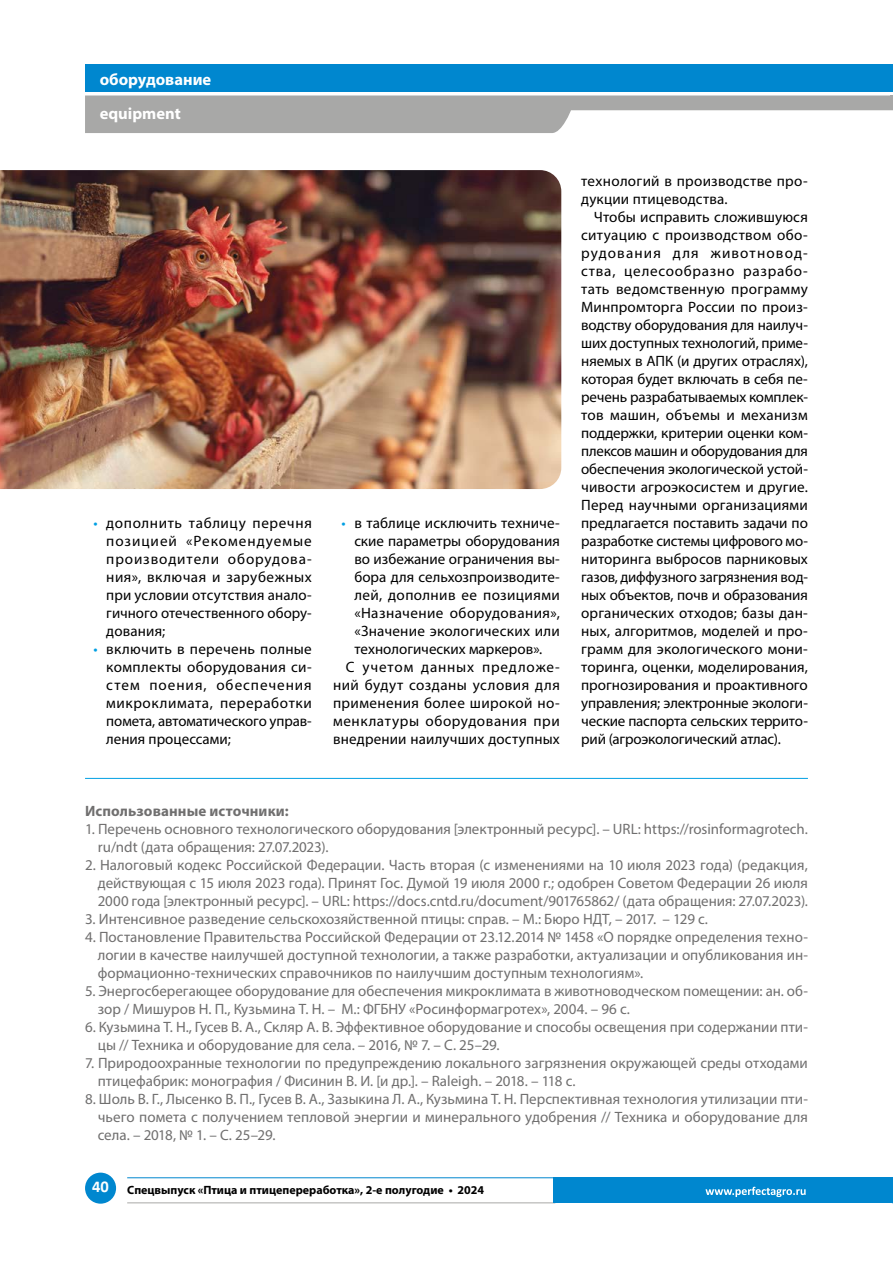
<style>
.page{position:relative;width:893px;height:1263px;background:#fff}
.page>*{position:absolute;margin:0;border:0;box-sizing:border-box;transform-origin:0 0}
.t1{font:700 16.5px/34px "Myriad Pro";color:#fff}
.t2{font:700 16.5px "Calibri";color:#fff}
.t3{font:15px/18px "Myriad Pro";letter-spacing:.01em;color:#000;text-align:justify}
.t4{font:15px/18px "Myriad Pro";color:#706f6f}
.t5{font:15px "Myriad Pro";letter-spacing:.03em;color:#000}
.t6{font:15px "Myriad Pro";letter-spacing:.04em;color:#000}
.t7{font:700 15px "Myriad Pro";letter-spacing:.01em;color:#706f6f}
.t8{font:15px "Myriad Pro";letter-spacing:.05em;color:#000}
.t9{font:700 12px "Myriad Pro";color:#000}
.s1{color:#009fe3}
</style>
<div class="page">
<hr style="left:127px;top:1202px;width:428px;height:1px;background:#a8a8a7">
<div style="left:553px;top:1177px;width:340px;height:26px;background:#0087cf"></div>
<div style="left:85px;top:1172px;width:31px;height:32px;background:#0087cf;border-radius:50%"></div>
<hr style="left:127px;top:1177px;width:429px;height:1px;background:#0087cf">
<svg style="left:85px;top:95px;width:808px;height:38px"></svg>
<div style="left:85px;top:65px;width:808px;height:27px;background:#0087cf"></div>
<hr style="left:890px;top:95px;width:3px;height:15px;background:#a8a8a7">
<hr style="left:85px;top:778px;width:723px;height:1px;background:#009fe3">
<img style="left:0;top:170px;width:561px;height:319px">
<svg style="left:706px;top:1187px;width:100px;height:10px"></svg>
<p class="t1" style="left:100px;top:62px;width:113px">оборудование equipment</p>
<p class="t3" style="left:106px;top:513px;width:207px;text-indent:-13px"><span class="s1">•</span> дополнить таблицу перечня позицией «Рекомендуемые производители оборудова&shy;ния», включая и зарубежных при условии отсутствия анало&shy;гичного отечественного обору&shy;дования;</p>
<p class="t3" style="left:106px;top:639px;width:207px;text-indent:-13px"><span class="s1">•</span> включить в перечень полные комплекты оборудования си&shy;стем поения, обеспечения микроклимата, переработки помета, автоматического управ&shy;ления процессами;</p>
<p class="t3" style="left:342px;top:513px;width:220px"><span class="s1">•</span> в таблице исключить техниче-</p>
<p class="t3" style="left:354px;top:531px;width:207px">ские параметры оборудования</p>
<p class="t3" style="left:354px;top:549px;width:207px">во избежание ограничения вы-</p>
<p class="t3" style="left:354px;top:567px;width:207px">бора для сельхозпроизводите-</p>
<p class="t3" style="left:354px;top:585px;width:207px">лей, дополнив ее позициями</p>
<p class="t3" style="left:354px;top:603px;width:207px">«Назначение оборудования»,</p>
<p class="t3" style="left:354px;top:621px;width:207px">«Значение экологических или</p>
<p class="t3" style="left:354px;top:639px;width:189px">технологических маркеров».</p>
<p class="t8" style="left:346px;top:657px;width:216px">С учетом данных предложе-</p>
<p class="t5" style="left:333px;top:675px;width:228px">ний будут созданы условия для</p>
<p class="t3" style="left:333px;top:693px;width:228px">применения более широкой но-</p>
<p class="t6" style="left:333px;top:711px;width:228px">менклатуры оборудования при</p>
<p class="t3" style="left:333px;top:729px;width:228px">внедрении наилучших доступных</p>
<p class="t3" style="left:581px;top:171px;width:228px">технологий в производстве про&shy;дукции птицеводства.</p>
<p class="t3" style="left:581px;top:207px;width:228px;text-indent:13px">Чтобы исправить сложившуюся ситуацию с производством обо&shy;рудования для животновод&shy;ства, целесообразно разрабо&shy;тать ведомственную программу Минпромторга России по произ&shy;водству оборудования для наилуч&shy;ших доступных технологий, приме&shy;няемых в АПК (и других отраслях), которая будет включать в себя пе&shy;речень разрабатываемых комплек&shy;тов машин, объемы и механизм поддержки, критерии оценки ком&shy;плексов машин и оборудования для обеспечения экологической устой&shy;чивости агроэкосистем и другие.<br>Перед научными организациями предлагается поставить задачи по разработке системы цифрового мо&shy;ниторинга выбросов парниковых газов, диффузного загрязнения вод&shy;ных объектов, почв и образования органических отходов; базы дан&shy;ных, алгоритмов, моделей и про&shy;грамм для экологического мони&shy;торинга, оценки, моделирования, прогнозирования и проактивного управления; электронные экологи&shy;ческие паспорта сельских террито&shy;рий (агроэкологический атлас).</p>
<p class="t7" style="left:85px;top:801px;width:205px">Использованные источники:</p>
<p class="t4" style="left:98px;top:819px;width:712px;text-indent:-13px">1. Перечень основного технологического оборудования [электронный ресурс]. – URL: https://rosinformagrotech. ru/ndt (дата обращения: 27.07.2023).</p>
<p class="t4" style="left:98px;top:855px;width:712px;text-align:justify;text-indent:-13px">2. Налоговый кодекс Российской Федерации. Часть вторая (с изменениями на 10 июля 2023 года) (редакция, действующая с 15 июля 2023 года). Принят Гос. Думой 19 июля 2000 г.; одобрен Советом Федерации 26 июля 2000 года [электронный ресурс]. – URL: https://docs.cntd.ru/document/901765862/ (дата обращения: 27.07.2023).</p>
<p class="t4" style="left:85px;top:909px;width:624px">3. Интенсивное разведение сельскохозяйственной птицы: справ. – М.: Бюро НДТ, – 2017. – 129 с.</p>
<p class="t4" style="left:98px;top:927px;width:712px;text-align:justify;text-indent:-13px">4. Постановление Правительства Российской Федерации от 23.12.2014 № 1458 «О порядке определения техно&shy;логии в качестве наилучшей доступной технологии, а также разработки, актуализации и опубликования ин&shy;формационно-технических справочников по наилучшим доступным технологиям».</p>
<p class="t4" style="left:98px;top:981px;width:712px;text-indent:-13px">5. Энергосберегающее оборудование для обеспечения микроклимата в животноводческом помещении: ан. об&shy;зор / Мишуров Н. П., Кузьмина Т. Н. – М.: ФГБНУ «Росинформагротех», 2004. – 96 с.</p>
<p class="t4" style="left:98px;top:1017px;width:712px;text-indent:-13px">6. Кузьмина Т. Н., Гусев В. А., Скляр А. В. Эффективное оборудование и способы освещения при содержании пти&shy;цы // Техника и оборудование для села. – 2016, № 7. – С. 25–29.</p>
<p class="t4" style="left:98px;top:1053px;width:712px;text-indent:-13px">7. Природоохранные технологии по предупреждению локального загрязнения окружающей среды отходами птицефабрик: монография / Фисинин В. И. [и др.]. – Raleigh. – 2018. – 118 с.</p>
<p class="t4" style="left:98px;top:1089px;width:712px;text-align:justify;text-indent:-13px">8. Шоль В. Г., Лысенко В. П., Гусев В. А., Зазыкина Л. А., Кузьмина Т. Н. Перспективная технология утилизации пти&shy;чьего помета с получением тепловой энергии и минерального удобрения // Техника и оборудование для села. – 2018, № 1. – С. 25–29.</p>
<p class="t2" style="left:92px;top:1175px;width:18px">40</p>
<p class="t9" style="left:127px;top:1182px;width:359px">Спецвыпуск «Птица и птицепереработка», 2-е полугодие • 2024</p>
</div>
